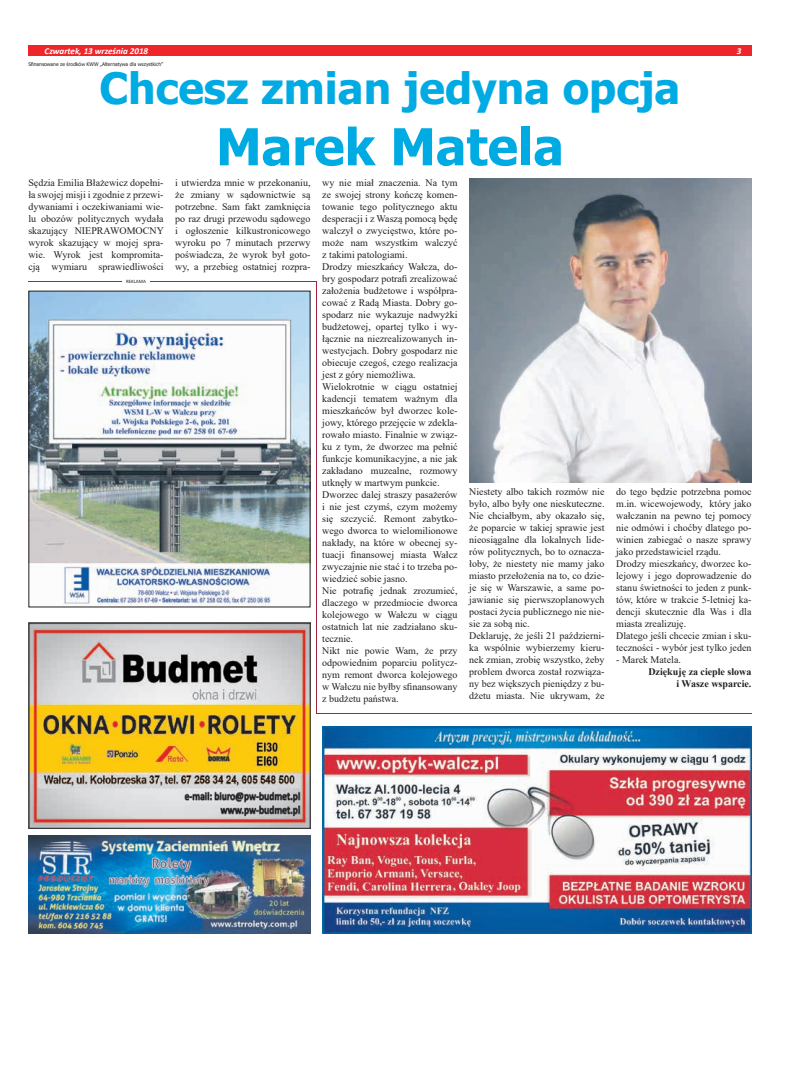
<style>
.page{position:relative;width:794px;height:1092px;background:#fff}
.page>*{position:absolute;margin:0;border:0;box-sizing:border-box;transform-origin:0 0}
.t1{font:700 51px "Tahoma";color:#00aae3}
.t2{font:700 43px "Tahoma";color:#00aae3}
.t3{font:10px/12px "Times New Roman";color:#231f20}
.t4{font:700 10px/12px "Times New Roman";color:#231f20;text-align:right}
.t5{font:italic 700 9px "Calibri";color:#fff}
.t6{font:5px "Tahoma";color:#231f20}
.t7{font:5px "Calibri";color:#231f20}
</style>
<div class="page">
<div style="left:28px;top:45px;width:723px;height:11px;background:#ee262c"></div>
<img style="left:322px;top:726px;width:429px;height:207px">
<img style="left:28px;top:622px;width:282px;height:206px">
<img style="left:28px;top:835px;width:282px;height:98px">
<hr style="left:316px;top:713px;width:435px;height:1px;background:#a02540">
<hr style="left:28px;top:281px;width:288px;height:1px;background:#a02540">
<hr style="left:316px;top:281px;width:1px;height:433px;background:#a02540">
<hr style="left:122px;top:279px;width:28px;height:4px;background:#fff">
<img style="left:469px;top:179px;width:282px;height:303px">
<img style="left:30px;top:292px;width:278px;height:313px">
<p class="t5" style="left:45px;top:44px;width:105px">Czwartek, 13 września 2018</p>
<p class="t5" style="left:736px;top:44px;width:6px">3</p>
<p class="t6" style="left:28px;top:61px;width:136px">Sfinansowane ze środków KWW „Alternatywa dla wszystkich”</p>
<h2 class="t2" style="left:99px;top:58px;width:582px">Chcesz zmian jedyna opcja</h2>
<h1 class="t1" style="left:216px;top:111px;width:349px">Marek Matela</h1>
<p class="t3" style="left:28px;top:176px;width:137px;text-align:justify">Sędzia Emilia Błażewicz dopełni&shy;ła swojej misji i zgodnie z przewi&shy;dywaniami i oczekiwaniami wie&shy;lu obozów politycznych wydała skazujący NIEPRAWOMOCNY wyrok skazujący w mojej spra&shy;wie. Wyrok jest kompromita&shy;cją wymiaru sprawiedliwości</p>
<p class="t3" style="left:175px;top:176px;width:137px;text-align:justify">i utwierdza mnie w przekonaniu, że zmiany w sądownictwie są potrzebne. Sam fakt zamknięcia po raz drugi przewodu sądowego i ogłoszenie kilkustronicowego wyroku po 7 minutach przerwy poświadcza, że wyrok był goto&shy;wy, a przebieg ostatniej rozpra-</p>
<p class="t3" style="left:322px;top:176px;width:137px">wy nie miał znaczenia. Na tym ze swojej strony kończę komen&shy;towanie tego politycznego aktu desperacji i z Waszą pomocą będę walczył o zwycięstwo, które po&shy;może nam wszystkim walczyć z takimi patologiami.<br>Drodzy mieszkańcy Wałcza, do&shy;bry gospodarz potrafi zrealizować założenia budżetowe i współpra&shy;cować z Radą Miasta. Dobry go&shy;spodarz nie wykazuje nadwyżki budżetowej, opartej tylko i wy&shy;łącznie na niezrealizowanych in&shy;westycjach. Dobry gospodarz nie obiecuje czegoś, czego realizacja jest z góry niemożliwa.<br>Wielokrotnie w ciągu ostatniej kadencji tematem ważnym dla mieszkańców był dworzec kole&shy;jowy, którego przejęcie w zdekla&shy;rowało miasto. Finalnie w związ&shy;ku z tym, że dworzec ma pełnić funkcje komunikacyjne, a nie jak zakładano muzealne, rozmowy utknęły w martwym punkcie.<br>Dworzec dalej straszy pasażerów i nie jest czymś, czym możemy się szczycić. Remont zabytko&shy;wego dworca to wielomilionowe nakłady, na które w obecnej sy&shy;tuacji finansowej miasta Wałcz zwyczajnie nie stać i to trzeba po&shy;wiedzieć sobie jasno.<br>Nie potrafię jednak zrozumieć, dlaczego w przedmiocie dworca kolejowego w Wałczu w ciągu ostatnich lat nie zadziałano sku&shy;tecznie.<br>Nikt nie powie Wam, że przy odpowiednim poparciu politycz&shy;nym remont dworca kolejowego w Wałczu nie byłby sfinansowany z budżetu państwa.</p>
<p class="t7" style="left:126px;top:277px;width:21px">REKLAMA</p>
<p class="t3" style="left:469px;top:485px;width:137px">Niestety albo takich rozmów nie było, albo były one nieskuteczne.<br>Nie chciałbym, aby okazało się, że poparcie w takiej sprawie jest nieosiągalne dla lokalnych lide&shy;rów politycznych, bo to oznacza&shy;łoby, że niestety nie mamy jako miasto przełożenia na to, co dzie&shy;je się w Warszawie, a same po&shy;jawianie się pierwszoplanowych postaci życia publicznego nie nie&shy;sie za sobą nic.<br>Deklaruję, że jeśli 21 październi&shy;ka wspólnie wybierzemy kieru&shy;nek zmian, zrobię wszystko, żeby problem dworca został rozwiąza&shy;ny bez większych pieniędzy z bu&shy;dżetu miasta. Nie ukrywam, że</p>
<p class="t3" style="left:616px;top:485px;width:137px">do tego będzie potrzebna pomoc m.in. wicewojewody, który jako wałczanin na pewno tej pomocy nie odmówi i choćby dlatego po&shy;winien zabiegać o nasze sprawy jako przedstawiciel rządu.<br>Drodzy mieszkańcy, dworzec ko&shy;lejowy i jego doprowadzenie do stanu świetności to jeden z punk&shy;tów, które w trakcie 5-letniej ka&shy;dencji skutecznie dla Was i dla miasta zrealizuję.<br>Dlatego jeśli chcecie zmian i sku&shy;teczności - wybór jest tylko jeden</p>
<p class="t3" style="left:616px;top:653px;width:66px">- Marek Matela.</p>
<p class="t4" style="left:648px;top:665px;width:105px">Dziękuję za ciepłe słowa i Wasze wsparcie.</p>
</div>
